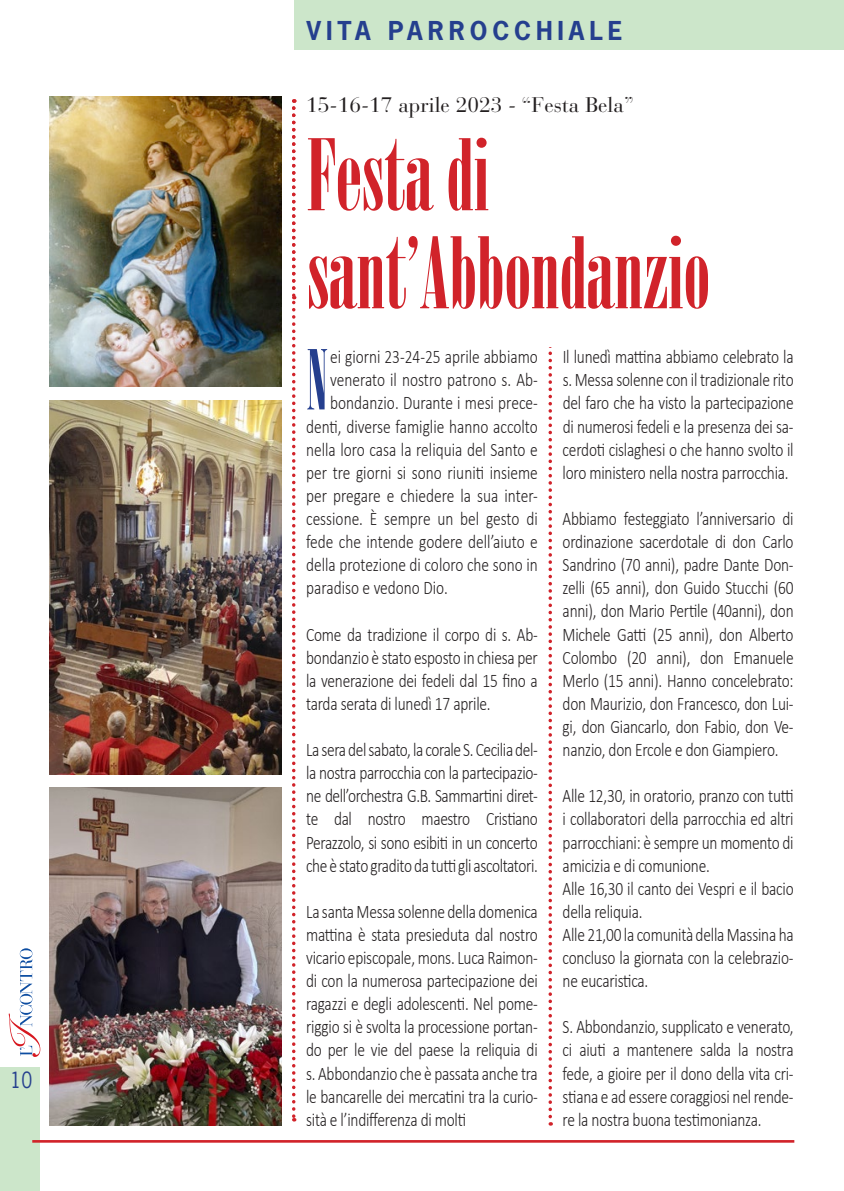
<style>
.page{position:relative;width:844px;height:1191px;background:#fff}
.page>*{position:absolute;margin:0;border:0;box-sizing:border-box;transform-origin:0 0}
.t1{font:98px/98px "Onyx MT Std";letter-spacing:-.005em;color:#d1232a}
.t2{font:82.08px "Onyx MT Std";color:#253f8e;scale:.85 1}
.t3{font:700 24.5px "News Gothic Std";letter-spacing:.2em;color:#253f8e}
.t4{font:21px "Bauer Bodoni Std";color:#231f20}
.t5{font:21px "News Gothic Std";color:#253f8e;scale:.9 1}
.t6{font:300 19.25px/23.1px "Calibri";letter-spacing:-.015em;color:#231f20;text-align:justify;scale:.8 1}
</style>
<div class="page">
<div style="left:0;top:1067px;width:40px;height:124px;background:#cce6ca"></div>
<svg style="left:9px;top:948px;width:31px;height:109px"></svg>
<div style="left:294px;top:0;width:549px;height:50px;background:#cce6ca"></div>
<hr style="left:32px;top:1140px;width:762px;height:2px;background:#d1232a">
<svg style="left:548px;top:347px;width:4px;height:778px"></svg>
<svg style="left:292px;top:99px;width:3px;height:1022px"></svg>
<img style="left:50px;top:97px;width:231px;height:289px">
<img style="left:50px;top:400px;width:231px;height:374px">
<img style="left:50px;top:788px;width:231px;height:337px">
<p class="t5" style="left:10px;top:1067px;width:26px">10</p>
<p class="t3" style="left:306px;top:14px;width:317px">VITA PARROCCHIALE</p>
<p class="t4" style="left:306px;top:92px;width:329px">15-16-17 aprile 2023 - “Festa Bela”</p>
<h1 class="t1" style="left:306px;top:130px;width:404px">Festa di sant’Abbondanzio</h1>
<h2 class="t2" style="left:306px;top:333px;width:27px">N</h2>
<p class="t6" style="left:330px;top:344px;width:261px">ei giorni 23-24-25 aprile abbiamo</p>
<p class="t6" style="left:330px;top:367px;width:261px">venerato il nostro patrono s. Ab-</p>
<p class="t6" style="left:330px;top:390px;width:261px">bondanzio. Durante i mesi prece-</p>
<p class="t6" style="left:306px;top:414px;width:291px">denti, diverse famiglie hanno accolto</p>
<p class="t6" style="left:306px;top:437px;width:291px">nella loro casa la reliquia del Santo e</p>
<p class="t6" style="left:306px;top:460px;width:291px">per tre giorni si sono riuniti insieme</p>
<p class="t6" style="left:306px;top:483px;width:291px">per pregare e chiedere la sua inter-</p>
<p class="t6" style="left:306px;top:506px;width:291px">cessione. È sempre un bel gesto di</p>
<p class="t6" style="left:306px;top:529px;width:291px">fede che intende godere dell’aiuto e</p>
<p class="t6" style="left:306px;top:552px;width:291px">della protezione di coloro che sono in</p>
<p class="t6" style="left:306px;top:575px;width:179px">paradiso e vedono Dio.</p>
<p class="t6" style="left:306px;top:621px;width:291px">Come da tradizione il corpo di s. Ab&shy;bondanzio è stato esposto in chiesa per la venerazione dei fedeli dal 15 fino a tarda serata di lunedì 17 aprile.</p>
<p class="t6" style="left:306px;top:737px;width:291px">La sera del sabato, la corale S. Cecilia del&shy;la nostra parrocchia con la partecipazio&shy;ne dell’orchestra G.B. Sammartini diret&shy;te dal nostro maestro Cristiano Perazzolo, si sono esibiti in un concerto che è stato gradito da tutti gli ascoltatori.</p>
<p class="t6" style="left:306px;top:899px;width:291px">La santa Messa solenne della domenica mattina è stata presieduta dal nostro vicario episcopale, mons. Luca Raimon&shy;di con la numerosa partecipazione dei ragazzi e degli adolescenti. Nel pome&shy;riggio si è svolta la processione portan&shy;do per le vie del paese la reliquia di s. Abbondanzio che è passata anche tra le bancarelle dei mercatini tra la curio&shy;sità e l’indifferenza di molti</p>
<p class="t6" style="left:562px;top:344px;width:290px">Il lunedì mattina abbiamo celebrato la s. Messa solenne con il tradizionale rito del faro che ha visto la partecipazione di numerosi fedeli e la presenza dei sa&shy;cerdoti cislaghesi o che hanno svolto il loro ministero nella nostra parrocchia.</p>
<p class="t6" style="left:562px;top:506px;width:290px">Abbiamo festeggiato l’anniversario di ordinazione sacerdotale di don Carlo Sandrino (70 anni), padre Dante Don&shy;zelli (65 anni), don Guido Stucchi (60 anni), don Mario Pertile (40anni), don Michele Gatti (25 anni), don Alberto Colombo (20 anni), don Emanuele Merlo (15 anni). Hanno concelebrato: don Maurizio, don Francesco, don Lui&shy;gi, don Giancarlo, don Fabio, don Ve&shy;nanzio, don Ercole e don Giampiero.</p>
<p class="t6" style="left:562px;top:783px;width:290px;text-align:left">Alle 12,30, in oratorio, pranzo con tutti i collaboratori della parrocchia ed altri parrocchiani: è sempre un momento di amicizia e di comunione.<br>Alle 16,30 il canto dei Vespri e il bacio della reliquia.<br>Alle 21,00 la comunità della Massina ha concluso la giornata con la celebrazio&shy;ne eucaristica.</p>
<p class="t6" style="left:562px;top:1014px;width:290px">S. Abbondanzio, supplicato e venerato, ci aiuti a mantenere salda la nostra fede, a gioire per il dono della vita cri&shy;stiana e ad essere coraggiosi nel rende&shy;re la nostra buona testimonianza.</p>
</div>
